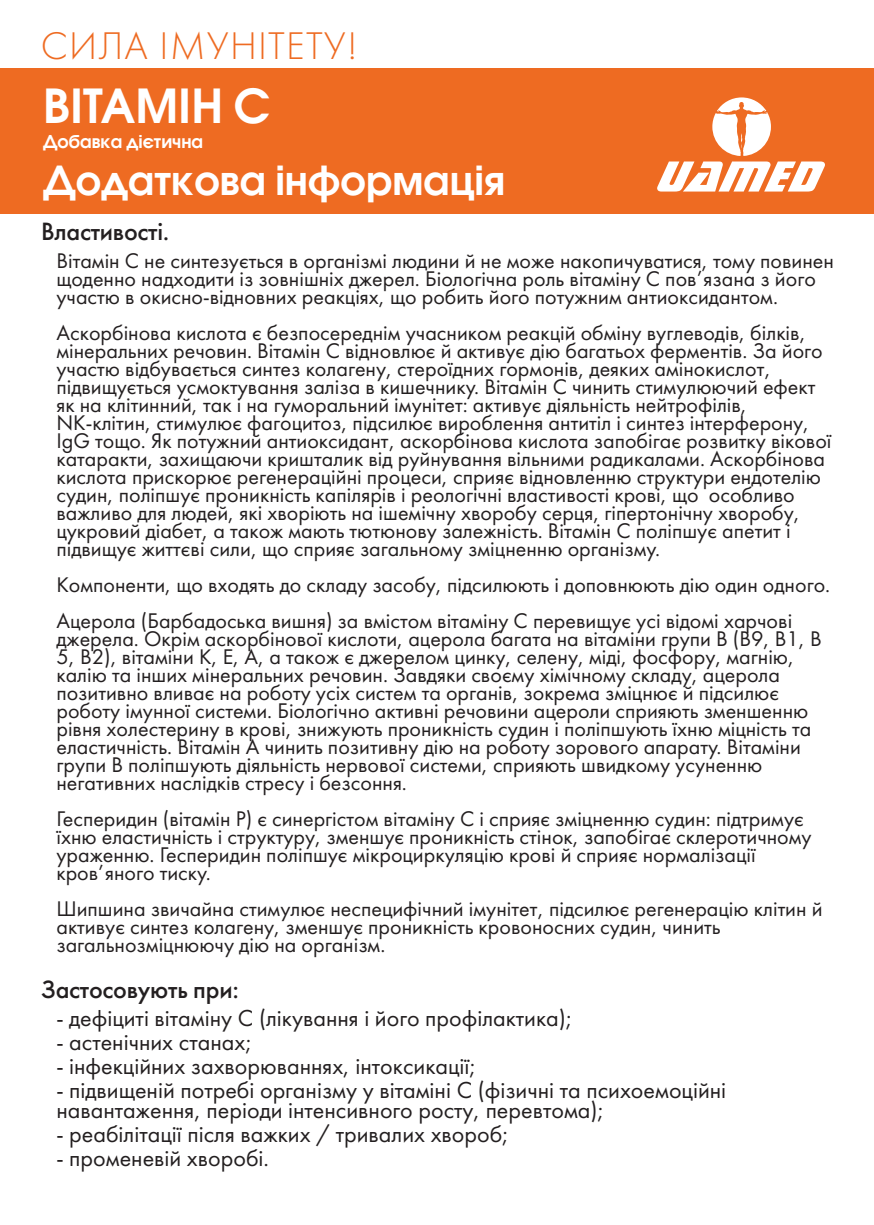
<style>
.page{position:relative;width:874px;height:1225px;background:#fff}
.page>*{position:absolute;margin:0;border:0;box-sizing:border-box;transform-origin:0 0}
.t1{font:700 46.6px "Avant Garde Gothic C";color:#fff}
.t2{font:40px "Futura Light C";letter-spacing:.03em;color:#ee6b22}
.t3{font:700 39.8px "Avant Garde Gothic C";color:#fff}
.t4{font:26px "Futura Medium C";letter-spacing:-.01em;color:#231f20}
.t5{font:24px/20px "Futura Book C";color:#231f20}
.t6{font:22px/18px "Futura Book C";color:#231f20}
.t7{font:700 17.6px "Avant Garde Gothic C";color:#fff}
</style>
<div class="page">
<div style="left:0;top:68px;width:873px;height:145px;background:#ee6b22"></div>
<svg style="left:657px;top:97px;width:167px;height:94px"></svg>
<h2 class="t2" style="left:41px;top:24px;width:318px">СИЛА ІМУНІТЕТУ!</h2>
<h1 class="t1" style="left:43px;top:77px;width:229px">ВІТАМІН С</h1>
<p class="t7" style="left:43px;top:131px;width:162px">Добавка дієтична</p>
<h3 class="t3" style="left:43px;top:156px;width:463px">Додаткова інформація</h3>
<p class="t4" style="left:41px;top:216px;width:130px">Властивості.</p>
<p class="t6" style="left:56px;top:252px;width:778px">Вітамін С не синтезується в організмі людини й не може накопичуватися, тому повинен щоденно надходити із зовнішніх джерел. Біологічна роль вітаміну С пов’язана з його участю в окисно-відновних реакціях, що робить його потужним антиоксидантом.</p>
<p class="t6" style="left:56px;top:324px;width:776px">Аскорбінова кислота є безпосереднім учасником реакцій обміну вуглеводів, білків, мінеральних речовин. Вітамін С відновлює й активує дію багатьох ферментів. За його участю відбувається синтез колагену, стероїдних гормонів, деяких амінокислот, підвищується усмоктування заліза в кишечнику. Вітамін С чинить стимулюючий ефект як на клітинний, так і на гуморальний імунітет: активує діяльність нейтрофілів, NK-клітин, стимулює фагоцитоз, підсилює вироблення антитіл і синтез інтерферону, IgG тощо. Як потужний антиоксидант, аскорбінова кислота запобігає розвитку вікової катаракти, захищаючи кришталик від руйнування вільними радикалами. Аскорбінова кислота прискорює регенераційні процеси, сприяє відновленню структури ендотелію судин, поліпшує проникність капілярів і реологічні властивості крові, що особливо важливо для людей, які хворіють на ішемічну хворобу серця, гіпертонічну хворобу, цукровий діабет, а також мають тютюнову залежність. Вітамін С поліпшує апетит і підвищує життєві сили, що сприяє загальному зміцненню організму.</p>
<p class="t6" style="left:56px;top:567px;width:774px;line-height:36px">Компоненти, що входять до складу засобу, підсилюють і доповнюють дію один одного.<br>Ацерола (Барбадоська вишня) за вмістом вітаміну С перевищує усі відомі харчові</p>
<p class="t6" style="left:56px;top:630px;width:766px">джерела. Окрім аскорбінової кислоти, ацерола багата на вітаміни групи В (В9, В1, В 5, В2), вітаміни К, Е, А, а також є джерелом цинку, селену, міді, фосфору, магнію, калію та інших мінеральних речовин. Завдяки своєму хімічному складу, ацерола позитивно вливає на роботу усіх систем та органів, зокрема зміцнює й підсилює роботу імунної системи. Біологічно активні речовини ацероли сприяють зменшенню рівня холестерину в крові, знижують проникність судин і поліпшують їхню міцність та еластичність. Вітамін А чинить позитивну дію на роботу зорового апарату. Вітаміни групи В поліпшують діяльність нервової системи, сприяють швидкому усуненню негативних наслідків стресу і безсоння.</p>
<p class="t6" style="left:56px;top:810px;width:756px">Гесперидин (вітамін Р) є синергістом вітаміну С і сприяє зміцненню судин: підтримує їхню еластичність і структуру, зменшує проникність стінок, запобігає склеротичному ураженню. Гесперидин поліпшує мікроциркуляцію крові й сприяє нормалізації кров’яного тиску.</p>
<p class="t6" style="left:56px;top:900px;width:767px">Шипшина звичайна стимулює неспецифічний імунітет, підсилює регенерацію клітин й активує синтез колагену, зменшує проникність кровоносних судин, чинить загальнозміцнюючу дію на організм.</p>
<p class="t4" style="left:41px;top:974px;width:199px">Застосовують при:</p>
<p class="t5" style="left:56px;top:1008px;width:517px">- дефіциті вітаміну С (лікування і його профілактика);</p>
<p class="t5" style="left:56px;top:1032px;width:197px">- астенічних станах;</p>
<p class="t5" style="left:56px;top:1056px;width:421px">- інфекційних захворюваннях, інтоксикації;</p>
<p class="t5" style="left:56px;top:1080px;width:671px">- підвищеній потребі організму у вітаміні С (фізичні та психоемоційні навантаження, періоди інтенсивного росту, перевтома);</p>
<p class="t5" style="left:56px;top:1124px;width:453px">- реабілітації після важких / тривалих хвороб;</p>
<p class="t5" style="left:56px;top:1148px;width:214px">- променевій хворобі.</p>
</div>
